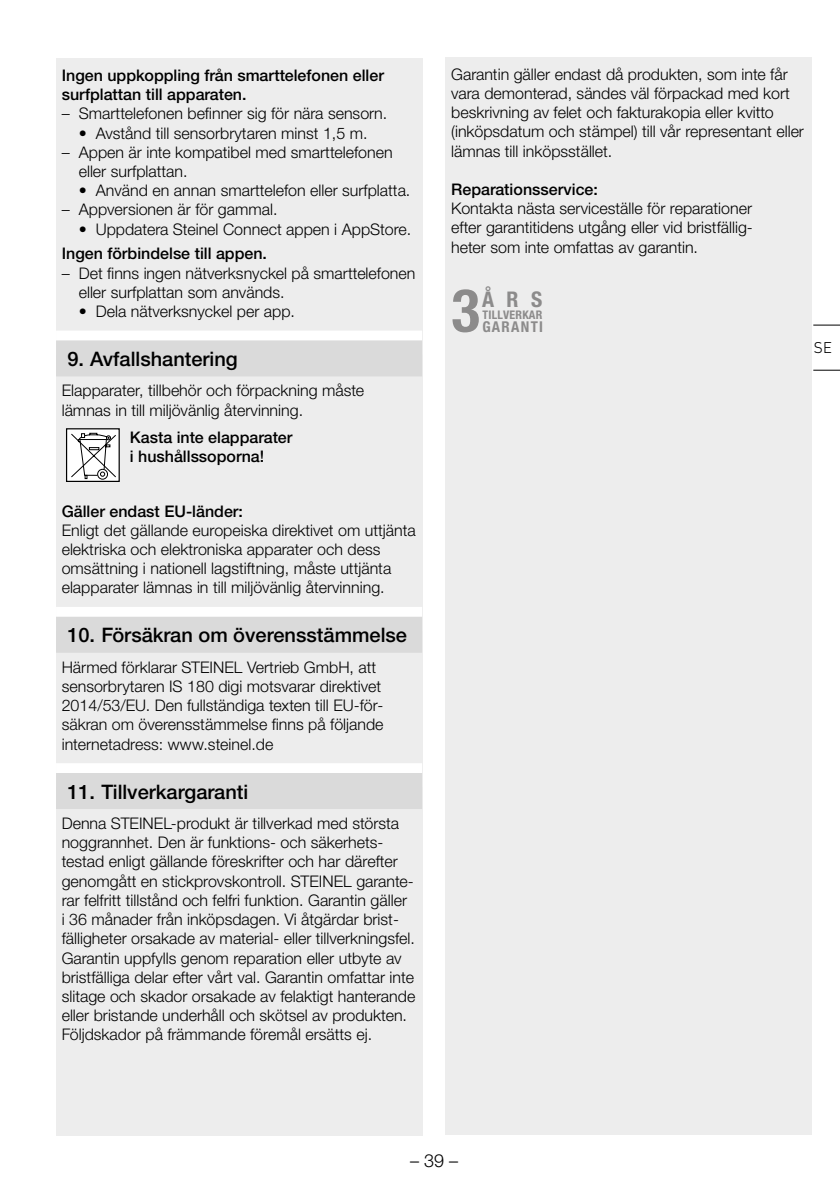
<style>
.page{position:relative;width:840px;height:1191px;background:#fff}
.page>*{position:absolute;margin:0;border:0;box-sizing:border-box;transform-origin:0 0}
.t1{font:700 condensed 59.6px "Helvetica Neue LT Std";color:#8c8b8b}
.t2{font:700 condensed 21.6px "Helvetica Neue LT Std";color:#8c8b8b}
.t3{font:500 20px "Helvetica Neue LTW1 G";color:#000}
.t4{font:300 18px "Helvetica Neue LTW1 G";color:#000}
.t5{font:300 16px/19.2px "Helvetica Neue LTW1 G";color:#000}
.t6{font:500 16px/19.2px "Helvetica Neue LTW1 G";color:#000}
.t7{font:300 16px "DIN Next W1 G";color:#000}
.t8{font:700 condensed 15px "Helvetica Neue LT Std";letter-spacing:.085em;color:#8c8b8b}
.t9{font:700 condensed 11.8px "Helvetica Neue LT Std";letter-spacing:.02em;color:#8c8b8b}
.s1{font-stretch:condensed}
</style>
<div class="page">
<div style="left:56px;top:58px;width:366px;height:1077px;background:#ededed"></div>
<div style="left:56px;top:330px;width:366px;height:24px;background:#fff"></div>
<div style="left:56px;top:340px;width:366px;height:36px;background:#dadada"></div>
<div style="left:56px;top:607px;width:366px;height:24px;background:#fff"></div>
<div style="left:56px;top:617px;width:366px;height:36px;background:#dadada"></div>
<div style="left:56px;top:763px;width:366px;height:24px;background:#fff"></div>
<div style="left:56px;top:773px;width:366px;height:36px;background:#dadada"></div>
<div style="left:67px;top:429px;width:52px;height:52px;background:#fff"></div>
<svg style="left:71px;top:433px;width:45px;height:47px"></svg>
<div style="left:66px;top:428px;width:54px;height:54px;border:1px solid #000"></div>
<div style="left:445px;top:57px;width:366px;height:1077px;background:#ededed"></div>
<svg style="left:813px;top:325px;width:26px;height:1px"></svg>
<svg style="left:813px;top:370px;width:26px;height:1px"></svg>
<p class="t6" style="left:62px;top:66px;width:323px">Ingen uppkoppling från smarttelefonen eller surfplattan till apparaten.</p>
<p class="t5" style="left:62px;top:104px;width:327px"><span class="s1">–</span> Smarttelefonen befinner sig för nära sensorn.</p>
<p class="t5" style="left:79px;top:123px;width:290px">• Avstånd till sensorbrytaren minst 1,5 m.</p>
<p class="t5" style="left:79px;top:142px;width:315px;text-indent:-17px"><span class="s1">–</span> Appen är inte kompatibel med smarttelefonen eller surfplattan.</p>
<p class="t5" style="left:79px;top:181px;width:333px">• Använd en annan smarttelefon eller surfplatta.</p>
<p class="t5" style="left:62px;top:200px;width:217px"><span class="s1">–</span> Appversionen är för gammal.</p>
<p class="t5" style="left:79px;top:219px;width:334px">• Uppdatera Steinel Connect appen i AppStore.</p>
<p class="t6" style="left:62px;top:244px;width:207px">Ingen förbindelse till appen.</p>
<p class="t5" style="left:79px;top:263px;width:338px;text-indent:-17px"><span class="s1">–</span> Det finns ingen nätverksnyckel på smarttelefonen eller surfplattan som används.</p>
<p class="t5" style="left:79px;top:302px;width:218px">• Dela nätverksnyckel per app.</p>
<p class="t3" style="left:67px;top:347px;width:172px">9. Avfallshantering</p>
<p class="t5" style="left:62px;top:381px;width:304px">Elapparater, tillbehör och förpackning måste lämnas in till miljövänlig återvinning.</p>
<p class="t6" style="left:130px;top:428px;width:164px">Kasta inte elapparater i hushållssoporna!</p>
<p class="t6" style="left:62px;top:501px;width:183px">Gäller endast EU-länder:</p>
<p class="t5" style="left:62px;top:520px;width:355px">Enligt det gällande europeiska direktivet om uttjänta elektriska och elektroniska apparater och dess omsättning i nationell lagstiftning, måste uttjänta elapparater lämnas in till miljövänlig återvinning.</p>
<p class="t3" style="left:67px;top:623px;width:341px">10. Försäkran om överensstämmelse</p>
<p class="t5" style="left:62px;top:657px;width:323px">Härmed förklarar STEINEL Vertrieb GmbH, att sensorbrytaren IS 180 digi motsvarar direktivet 2014/53/EU. Den fullständiga texten till EU-för&shy;säkran om överensstämmelse finns på följande internetadress: www.steinel.de</p>
<p class="t3" style="left:67px;top:779px;width:182px">11. Tillverkargaranti</p>
<p class="t5" style="left:62px;top:813px;width:355px">Denna STEINEL-produkt är tillverkad med största noggrannhet. Den är funktions- och säkerhets&shy;testad enligt gällande föreskrifter och har därefter genomgått en stickprovskontroll. STEINEL garante&shy;rar felfritt tillstånd och felfri funktion. Garantin gäller<br>i 36 månader från inköpsdagen. Vi åtgärdar brist&shy;fälligheter orsakade av material- eller tillverkningsfel.<br>Garantin uppfylls genom reparation eller utbyte av bristfälliga delar efter vårt val. Garantin omfattar inte slitage och skador orsakade av felaktigt hanterande eller bristande underhåll och skötsel av produkten.<br>Följdskador på främmande föremål ersätts ej.</p>
<p class="t5" style="left:451px;top:64px;width:354px">Garantin gäller endast då produkten, som inte får vara demonterad, sändes väl förpackad med kort beskrivning av felet och fakturakopia eller kvitto (inköpsdatum och stämpel) till vår representant eller lämnas till inköpsstället.</p>
<p class="t6" style="left:451px;top:180px;width:148px">Reparationsservice:</p>
<p class="t5" style="left:451px;top:199px;width:303px;text-align:justify">Kontakta nästa serviceställe för reparationer efter garantitidens utgång eller vid bristfällig&shy;heter som inte omfattas av garantin.</p>
<h1 class="t1" style="left:451px;top:274px;width:30px">3</h1>
<h2 class="t2" style="left:482px;top:286px;width:62px">ÅRS</h2>
<p class="t8" style="left:482px;top:318px;width:62px">GARANTI</p>
<p class="t9" style="left:482px;top:308px;width:61px">TILLVERKAR</p>
<p class="t7" style="left:813px;top:338px;width:20px">SE</p>
<p class="t4" style="left:410px;top:1149px;width:50px">– 39 –</p>
</div>
